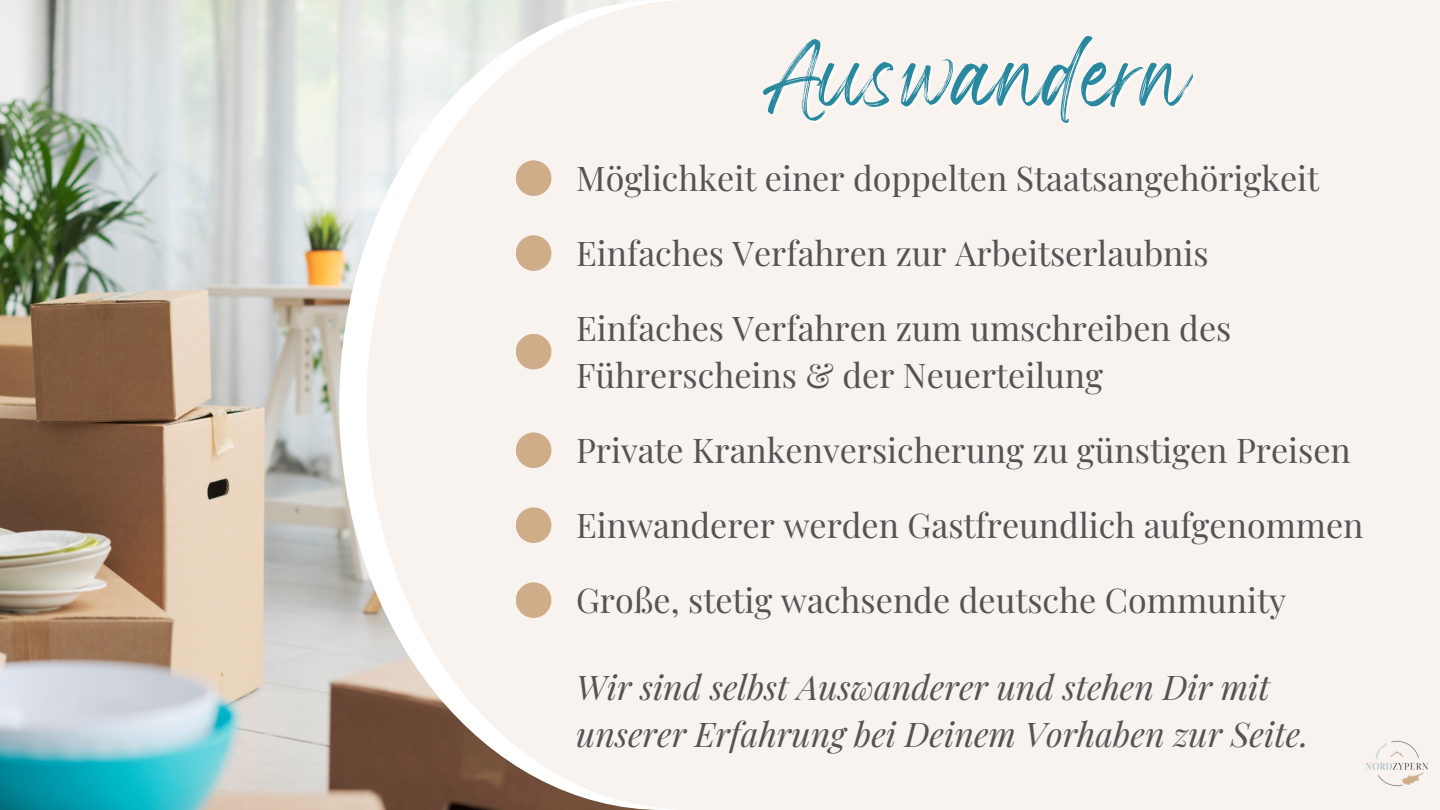
<style>
.page{position:relative;width:1440px;height:810px;background:#fff}
.page>*{position:absolute;margin:0;border:0;box-sizing:border-box;transform-origin:0 0}
.t1{font:50.5px "Wonderful Branding";color:#2888a0}
.t2{font:34px/47.2px "Playfair Display";color:#545454}
.t3{font:italic 34px/47.2px "Playfair Display";color:#545454}
</style>
<div class="page">
<img style="left:0;top:0;width:647px;height:810px">
<div style="left:339px;top:0;width:648px;height:810px;background:#fff;border-radius:50%"></div>
<div style="left:367px;top:0;width:647px;height:810px;background:#f8f3ee;border-radius:50%"></div>
<div style="left:680px;top:0;width:760px;height:810px;background:#f8f3ee"></div>
<div style="left:516px;top:160px;width:35px;height:36px;background:#cfad89;border-radius:50%"></div>
<div style="left:516px;top:235px;width:35px;height:36px;background:#cfad89;border-radius:50%"></div>
<div style="left:516px;top:334px;width:35px;height:35px;background:#cfad89;border-radius:50%"></div>
<div style="left:516px;top:432px;width:35px;height:36px;background:#cfad89;border-radius:50%"></div>
<div style="left:516px;top:507px;width:35px;height:36px;background:#cfad89;border-radius:50%"></div>
<div style="left:516px;top:582px;width:35px;height:36px;background:#cfad89;border-radius:50%"></div>
<img style="left:1366px;top:740px;width:62px;height:47px">
<h1 class="t1" style="left:763px;top:65px;width:430px">Auswandern</h1>
<p class="t2" style="left:576px;top:154px;width:745px">Möglichkeit einer doppelten Staatsangehörigkeit</p>
<p class="t2" style="left:576px;top:229px;width:634px">Einfaches Verfahren zur Arbeitserlaubnis</p>
<p class="t2" style="left:576px;top:303px;width:657px">Einfaches Verfahren zum umschreiben des<br>Führerscheins &amp; der Neuerteilung</p>
<p class="t2" style="left:576px;top:426px;width:776px">Private Krankenversicherung zu günstigen Preisen</p>
<p class="t2" style="left:576px;top:501px;width:789px">Einwanderer werden Gastfreundlich aufgenommen</p>
<p class="t2" style="left:576px;top:576px;width:712px">Große, stetig wachsende deutsche Community</p>
<p class="t3" style="left:576px;top:662px;width:734px">Wir sind selbst Auswanderer und stehen Dir mit unserer Erfahrung bei Deinem Vorhaben zur Seite.</p>
</div>
